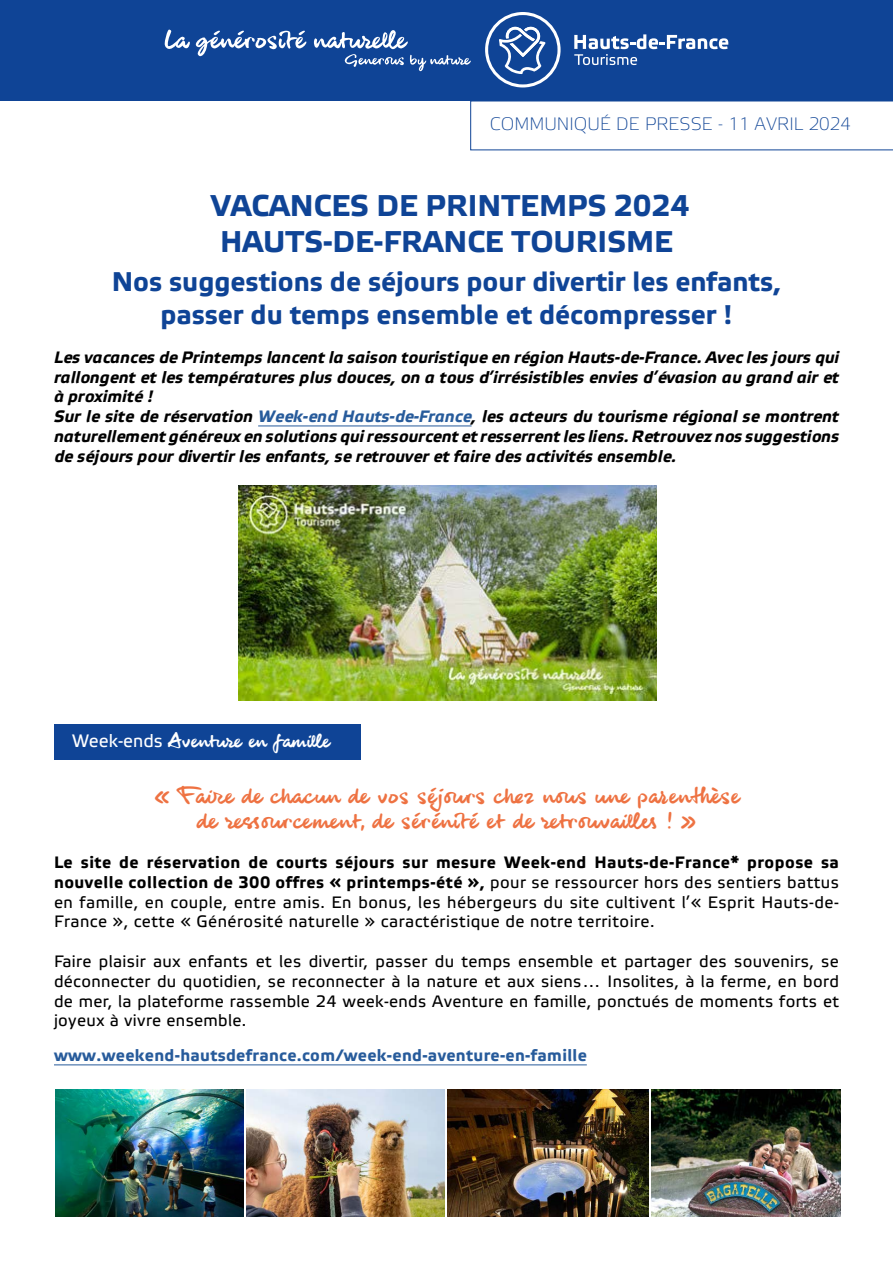
<style>
.page{position:relative;width:893px;height:1263px;background:#fff}
.page>*{position:absolute;margin:0;border:0;box-sizing:border-box;transform-origin:0 0}
.t1{font:700 30px/36px "Etelka Text Pro";color:#0f4496}
.t2{font:700 27px/32.4px "Etelka Text Pro";color:#0f4496;text-align:center}
.t3{font:21px/25.2px "black Hand";letter-spacing:.02em;color:#ee7242;text-align:center}
.t4{font:18px "Etelka Thin Pro";color:#0f4496}
.t5{font:18px "black Hand";color:#fff}
.t6{font:16.5px/19.8px "Etelka Text Pro";letter-spacing:.025em;color:#000;text-align:justify}
.t7{font:italic 700 16.5px/19.8px "Etelka Text Pro";color:#000}
.t8{font:700 16.5px "Etelka Text Pro";letter-spacing:.02em;color:#275b9b}
.s1{color:#275b9b}
.s2{font-family:"Etelka Text Pro"}
.s3{font-weight:700}
</style>
<div class="page">
<div style="left:0;top:0;width:893px;height:101px;background:#0f4496"></div>
<svg style="left:165px;top:30px;width:25px;height:19px"></svg>
<svg style="left:196px;top:31px;width:110px;height:25px"></svg>
<svg style="left:485px;top:12px;width:76px;height:75px"></svg>
<svg style="left:574px;top:34px;width:154px;height:31px"></svg>
<svg style="left:314px;top:30px;width:157px;height:41px"></svg>
<svg style="left:470px;top:101px;width:423px;height:49px"></svg>
<hr style="left:258px;top:425px;width:214px;height:1px;background:#275b9b">
<div style="left:54px;top:724px;width:306px;height:36px;background:#0f4496"></div>
<hr style="left:54px;top:1064px;width:533px;height:1px;background:#275b9b">
<img style="left:55px;top:1090px;width:188px;height:126px">
<img style="left:247px;top:1090px;width:197px;height:126px">
<img style="left:448px;top:1090px;width:200px;height:126px">
<img style="left:652px;top:1090px;width:188px;height:126px">
<img style="left:238px;top:486px;width:419px;height:214px">
<p class="t4" style="left:490px;top:114px;width:362px">COMMUNIQUÉ DE PRESSE - 11 AVRIL 2024</p>
<h1 class="t1" style="left:211px;top:189px;width:480px">VACANCES DE PRINTEMPS 2024<br>HAUTS-DE-FRANCE TOURISME</h1>
<h2 class="t2" style="left:112px;top:267px;width:671px">Nos suggestions de séjours pour divertir les enfants, passer du temps ensemble et décompresser !</h2>
<p class="t7" style="left:54px;top:348px;width:786px">Les vacances de Printemps lancent la saison touristique en région Hauts-de-France. Avec les jours qui rallongent et les températures plus douces, on a tous d’irrésistibles envies d’évasion au grand air et à proximité !<br>Sur le site de réservation <span class="s1">Week-end Hauts-de-France</span>, les acteurs du tourisme régional se montrent naturellement généreux en solutions qui ressourcent et resserrent les liens. Retrouvez nos suggestions de séjours pour divertir les enfants, se retrouver et faire des activités ensemble.</p>
<p class="t5" style="left:72px;top:730px;width:259px"><span class="s2">Week-ends</span> Aventure en famille</p>
<p class="t3" style="left:153px;top:783px;width:588px">« Faire de chacun de vos séjours chez nous une parenthèse de ressourcement, de sérénité et de retrouvailles ! »</p>
<p class="t6" style="left:54px;top:853px;width:786px"><span class="s3">Le site de réservation de courts séjours sur mesure Week-end Hauts-de-France* propose sa nouvelle collection de 300 offres « printemps-été »,</span> pour se ressourcer hors des sentiers battus en famille, en couple, entre amis. En bonus, les hébergeurs du site cultivent l’« Esprit Hauts-de-France », cette « Générosité naturelle » caractéristique de notre territoire.</p>
<p class="t6" style="left:54px;top:952px;width:787px">Faire plaisir aux enfants et les divertir, passer du temps ensemble et partager des souvenirs, se déconnecter du quotidien, se reconnecter à la nature et aux siens… Insolites, à la ferme, en bord de mer, la plateforme rassemble 24 week-ends Aventure en famille, ponctués de moments forts et joyeux à vivre ensemble.</p>
<p class="t8" style="left:54px;top:1046px;width:534px">www.weekend-hautsdefrance.com/week-end-aventure-en-famille</p>
</div>
